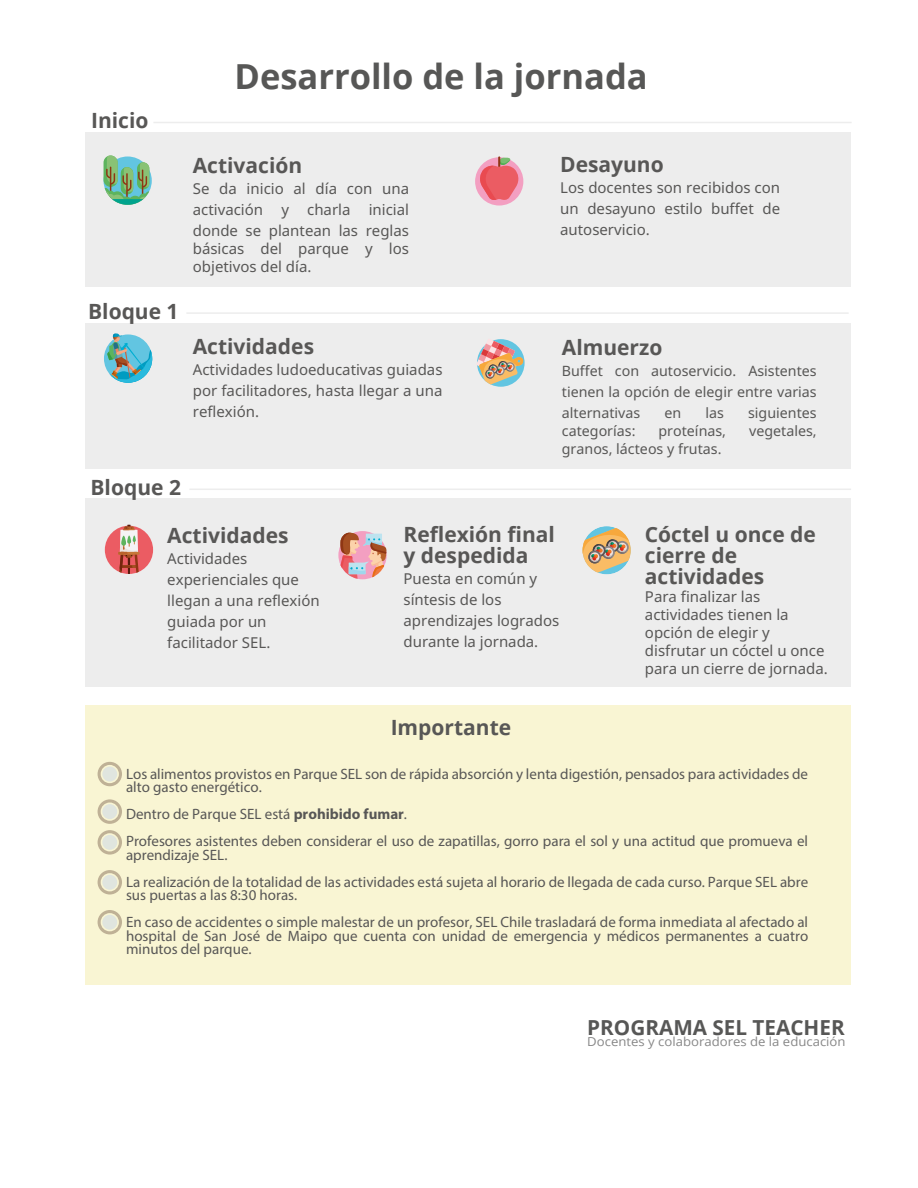
<style>
.page{position:relative;width:918px;height:1188px;background:#fff}
.page>*{position:absolute;margin:0;border:0;box-sizing:border-box;transform-origin:0 0}
.t1{font:700 34.5px "Open Sans";color:#575756}
.t2{font:700 21px/21px "Open Sans";color:#585756}
.t3{font:700 20.7px "Open Sans";color:#575756}
.t4{font:15px/27px "Myriad Pro";color:#585756}
.t5{font:15px/21px "Noto Sans";color:#585756}
.t6{font:14.25px/21px "Noto Sans";color:#585756;text-align:justify}
.t7{font:12.3px "Open Sans";color:#878787;scale:1.07 1}
.s1{font-weight:700}
</style>
<div class="page">
<div style="left:85px;top:705px;width:766px;height:280px;background:#f9f5d3"></div>
<div style="left:85px;top:499px;width:766px;height:188px;background:#ededed"></div>
<hr style="left:189px;top:489px;width:662px;height:1px;background:#ededed">
<div style="left:86px;top:323px;width:765px;height:146px;background:#ededed"></div>
<hr style="left:186px;top:312px;width:663px;height:2px;background:#ededed">
<div style="left:86px;top:132px;width:765px;height:155px;background:#ededed"></div>
<svg style="left:107px;top:333px;width:46px;height:50px"></svg>
<svg style="left:104px;top:156px;width:48px;height:49px"></svg>
<div style="left:475px;top:157px;width:48px;height:49px;background:#f39fc1;border-radius:50%"></div>
<svg style="left:478px;top:156px;width:42px;height:45px"></svg>
<svg style="left:583px;top:526px;width:48px;height:48px"></svg>
<svg style="left:477px;top:339px;width:47px;height:46px"></svg>
<svg style="left:338px;top:531px;width:49px;height:48px"></svg>
<svg style="left:340px;top:533px;width:47px;height:46px;background:#d6a4a1"></svg>
<div style="left:105px;top:526px;width:48px;height:48px;background:#eb5c63;border-radius:50%"></div>
<hr style="left:118px;top:552px;width:22px;height:3px;background:#c67738">
<svg style="left:118px;top:525px;width:21px;height:49px"></svg>
<hr style="left:153px;top:122px;width:699px;height:1px;background:#ededed">
<svg style="left:98px;top:762px;width:24px;height:24px"></svg>
<div style="left:102px;top:767px;width:15px;height:15px;background:#e0e5df;border-radius:50%"></div>
<svg style="left:98px;top:799px;width:24px;height:25px"></svg>
<div style="left:102px;top:804px;width:15px;height:15px;background:#e0e5df;border-radius:50%"></div>
<svg style="left:98px;top:830px;width:24px;height:25px"></svg>
<div style="left:102px;top:835px;width:15px;height:15px;background:#e0e5df;border-radius:50%"></div>
<svg style="left:98px;top:870px;width:24px;height:25px"></svg>
<div style="left:102px;top:875px;width:15px;height:15px;background:#e0e5df;border-radius:50%"></div>
<svg style="left:98px;top:910px;width:24px;height:24px"></svg>
<div style="left:102px;top:915px;width:15px;height:15px;background:#e0e5df;border-radius:50%"></div>
<h2 class="t2" style="left:91px;top:109px;width:59px">Inicio</h2>
<h2 class="t2" style="left:88px;top:300px;width:92px">Bloque 1</h2>
<h2 class="t2" style="left:91px;top:476px;width:92px">Bloque 2</h2>
<h1 class="t1" style="left:234px;top:52px;width:415px">Desarrollo de la jornada</h1>
<h2 class="t2" style="left:193px;top:154px;width:111px">Activación</h2>
<p class="t5" style="left:193px;top:179px;width:218px;text-align:justify">Se da inicio al día con una activación y charla inicial donde se plantean las reglas</p>
<p class="t5" style="left:193px;top:240px;width:218px;line-height:18px">básicas del parque y los objetivos del día.</p>
<h2 class="t2" style="left:193px;top:335px;width:123px">Actividades</h2>
<p class="t5" style="left:193px;top:359px;width:251px;text-align:justify">Actividades ludoeducativas guiadas por facilitadores, hasta llegar a una reflexión.</p>
<h2 class="t2" style="left:560px;top:154px;width:105px">Desayuno</h2>
<p class="t5" style="left:560px;top:178px;width:222px;text-align:justify">Los docentes son recibidos con un desayuno estilo buffet de autoservicio.</p>
<h2 class="t2" style="left:562px;top:337px;width:102px">Almuerzo</h2>
<p class="t6" style="left:562px;top:361px;width:256px">Buffet con autoservicio. Asistentes tienen la opción de elegir entre varias alternativas</p>
<p class="t6" style="left:664px;top:403px;width:18px">en</p>
<p class="t6" style="left:705px;top:403px;width:20px">las</p>
<p class="t6" style="left:748px;top:403px;width:70px">siguientes</p>
<p class="t6" style="left:562px;top:421px;width:75px">categorías:</p>
<p class="t6" style="left:659px;top:421px;width:69px">proteínas,</p>
<p class="t6" style="left:749px;top:421px;width:69px">vegetales,</p>
<p class="t6" style="left:562px;top:439px;width:161px">granos, lácteos y frutas.</p>
<h2 class="t2" style="left:167px;top:525px;width:123px">Actividades</h2>
<p class="t5" style="left:167px;top:549px;width:154px">Actividades experienciales que llegan a una reflexión guiada por un facilitador SEL.</p>
<h2 class="t2" style="left:404px;top:523px;width:153px">Reflexión final y despedida</h2>
<p class="t5" style="left:404px;top:568px;width:157px">Puesta en común y síntesis de los aprendizajes logrados durante la jornada.</p>
<h2 class="t2" style="left:645px;top:523px;width:172px">Cóctel u once de cierre de actividades</h2>
<p class="t5" style="left:645px;top:588px;width:184px;line-height:18px">Para finalizar las actividades tienen la opción de elegir y disfrutar un cóctel u once para un cierre de jornada.</p>
<h2 class="t2" style="left:391px;top:717px;width:122px">Importante</h2>
<p class="t4" style="left:126px;top:767px;width:684px;line-height:13.5px">Los alimentos provistos en Parque SEL son de rápida absorción y lenta digestión, pensados para actividades de alto gasto energético.</p>
<p class="t4" style="left:126px;top:800px;width:684px">Dentro de Parque SEL está <span class="s1">prohibido fumar</span>.<br>Profesores asistentes deben considerar el uso de zapatillas, gorro para el sol y una actitud que promueva el</p>
<p class="t4" style="left:126px;top:841px;width:684px">aprendizaje SEL.<br>La realización de la totalidad de las actividades está sujeta al horario de llegada de cada curso. Parque SEL abre</p>
<p class="t4" style="left:126px;top:881px;width:684px">sus puertas a las 8:30 horas.<br>En caso de accidentes o simple malestar de un profesor, SEL Chile trasladará de forma inmediata al afectado al</p>
<p class="t4" style="left:126px;top:929px;width:684px;line-height:13.5px">hospital de San José de Maipo que cuenta con unidad de emergencia y médicos permanentes a cuatro minutos del parque.</p>
<h3 class="t3" style="left:587px;top:1012px;width:259px">PROGRAMA SEL TEACHER</h3>
<p class="t7" style="left:587px;top:1034px;width:243px">Docentes y colaboradores de la educación</p>
</div>
